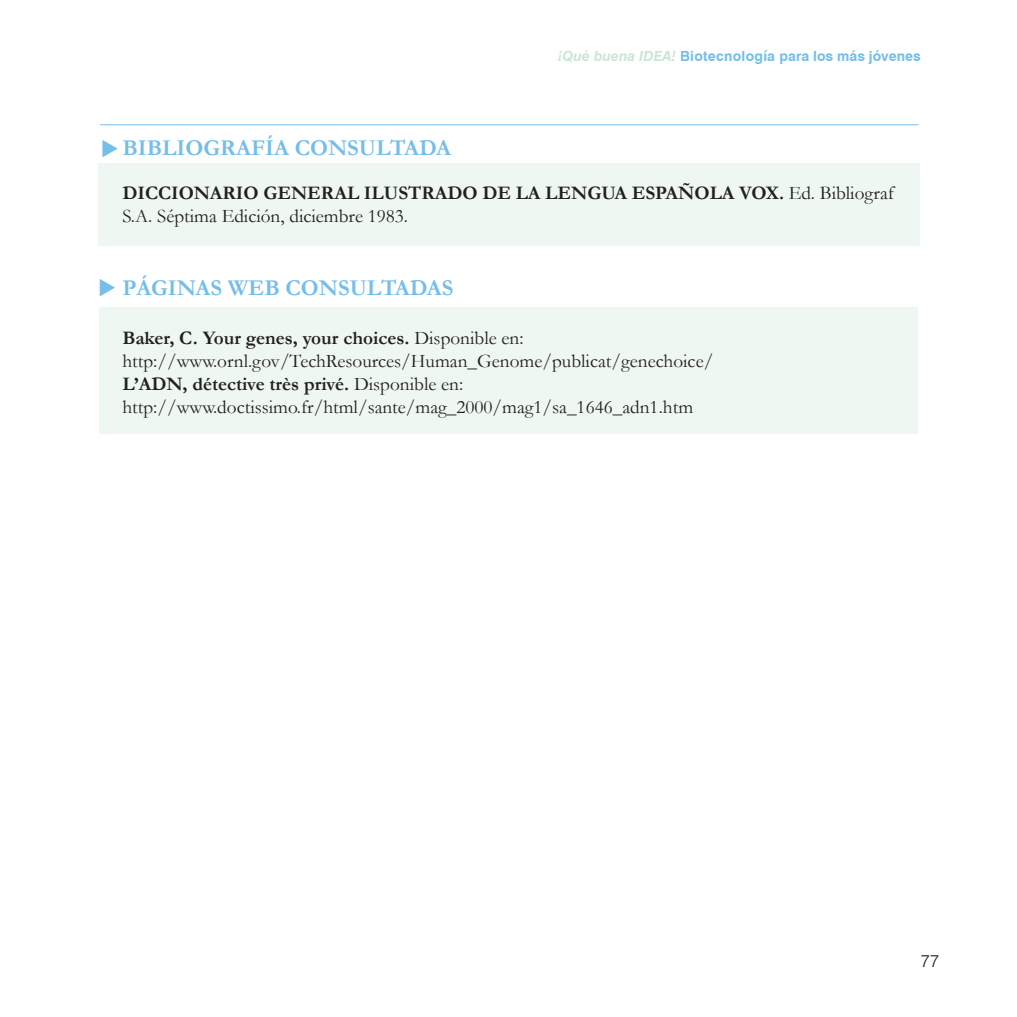
<style>
.page{position:relative;width:1017px;height:1017px;background:#fff}
.page>*{position:absolute;margin:0;border:0;box-sizing:border-box;transform-origin:0 0}
.t1{font:700 22.75px "Garamond";color:#74beea}
.t2{font:19.25px/22.8px "Garamond";color:#231f20}
.t3{font:700 19.25px/22.8px "Garamond";color:#231f20}
.t4{font:300 17.5px "Swiss 721 BT";color:#231f20}
.t5{font:700 14px "Swiss 721 BT";color:#74beea}
.s1{font-style:italic;color:#cbe6d3}
.s2{font-weight:400}
.s3{font-weight:700}
</style>
<div class="page">
<div style="left:99px;top:307px;width:819px;height:127px;background:#eef7f1"></div>
<div style="left:98px;top:164px;width:821px;height:82px;background:#eef7f1"></div>
<hr style="left:100px;top:124px;width:819px;height:1px;background:#74beea">
<p class="t1" style="left:101px;top:133px;width:352px">◆BIBLIOGRAFÍA CONSULTADA</p>
<p class="t5" style="left:558px;top:48px;width:364px"><span class="s1">¡Qué buena IDEA!</span> Biotecnología para los más jóvenes</p>
<p class="t3" style="left:122px;top:182px;width:773px">DICCIONARIO GENERAL ILUSTRADO DE LA LENGUA ESPAÑOLA VOX. <span class="s2">Ed. Bibliograf<br>S.A. Séptima Edición, diciembre 1983.</span></p>
<p class="t1" style="left:98px;top:272px;width:357px">◆ PÁGINAS WEB CONSULTADAS</p>
<p class="t2" style="left:122px;top:326px;width:592px"><span class="s3">Baker, C. Your genes, your choices.</span> Disponible en: http://www.ornl.gov/TechResources/Human_Genome/publicat/genechoice/ <span class="s3">L’ADN, détective très privé.</span> Disponible en: http://www.doctissimo.fr/html/sante/mag_2000/mag1/sa_1646_adn1.htm</p>
<p class="t4" style="left:920px;top:950px;width:20px">77</p>
</div>
